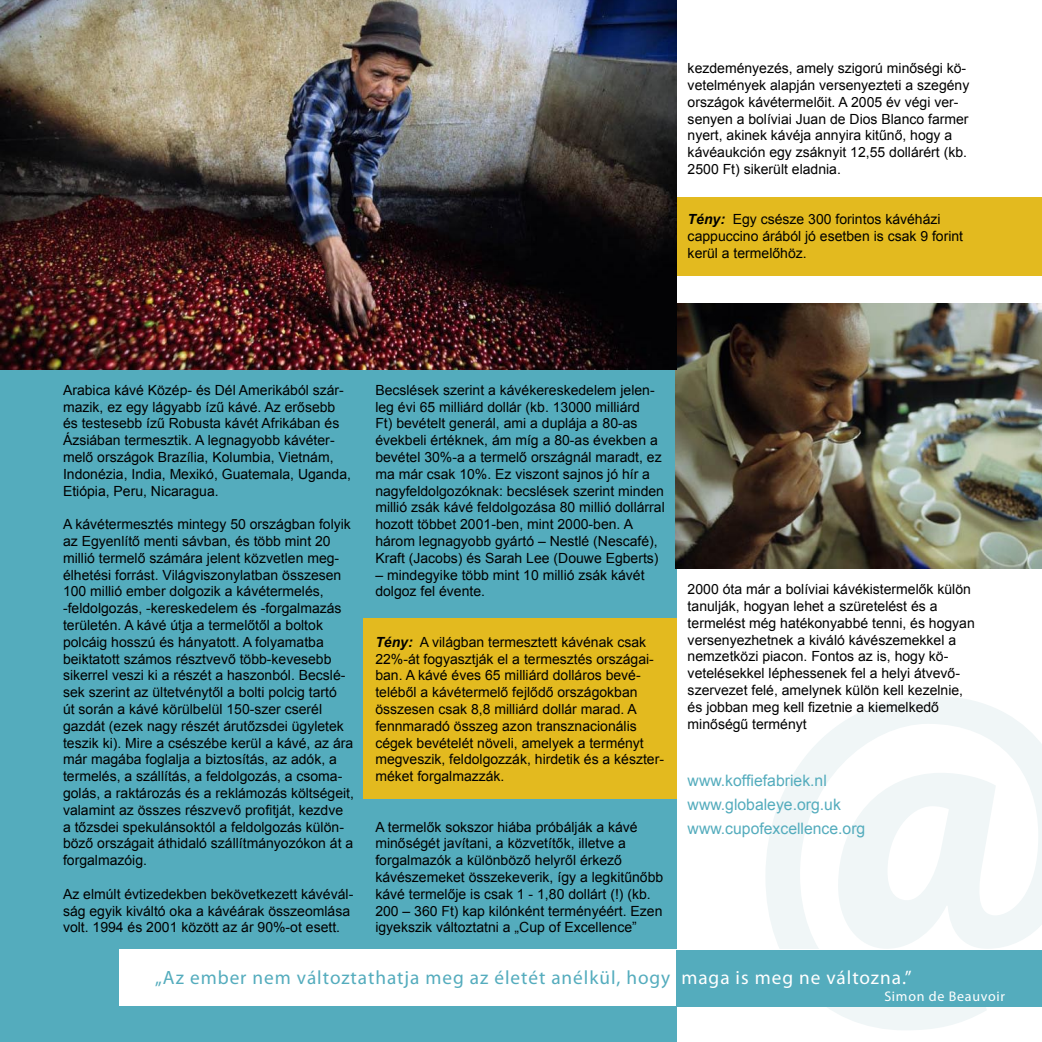
<style>
.page{position:relative;width:1042px;height:1042px;background:#fff}
.page>*{position:absolute;margin:0;border:0;box-sizing:border-box;transform-origin:0 0}
.t1{font:388.5px "Hobo Std";color:#f0f6f7}
.t2{font:19.25px "Myriad Pro";letter-spacing:.05em;color:#54acbd}
.t3{font:15.75px/23.8px "Arial";color:#54acbd}
.t4{font:14px/16.8px "Arial";color:#000}
.t5{font:14px "Myriad Pro";letter-spacing:.05em;color:#fff}
.s1{font-weight:700;font-style:italic}
.s2{color:#fff}
</style>
<div class="page">
<div style="left:0;top:0;width:676px;height:1042px;background:#54acbd"></div>
<div style="left:676px;top:197px;width:366px;height:79px;background:#e3ba1f"></div>
<div style="left:363px;top:618px;width:313px;height:181px;background:#e3ba1f"></div>
<img style="left:675px;top:304px;width:367px;height:264px">
<img style="left:0;top:0;width:676px;height:370px">
<div style="left:119px;top:949px;width:914px;height:57px;background:#fff"></div>
<div style="left:676px;top:950px;width:366px;height:57px;background:#54acbd"></div>
<p class="t4" style="left:687px;top:60px;width:283px">kezdeményezés, amely szigorú minőségi kö&shy;vetelmények alapján versenyezteti a szegény országok kávétermelőit. A 2005 év végi ver&shy;senyen a bolíviai Juan de Dios Blanco farmer nyert, akinek kávéja annyira kitűnő, hogy a kávéaukción egy zsáknyit 12,55 dollárért (kb.<br>2500 Ft) sikerült eladnia.</p>
<p class="t4" style="left:687px;top:211px;width:277px"><span class="s1">Tény:</span> Egy csésze 300 forintos kávéházi cappuccino árából jó esetben is csak 9 forint kerül a termelőhöz.</p>
<p class="t4" style="left:63px;top:381px;width:289px">Arabica kávé Közép- és Dél Amerikából szár&shy;mazik, ez egy lágyabb ízű kávé. Az erősebb és testesebb ízű Robusta kávét Afrikában és Ázsiában termesztik. A legnagyobb kávéter&shy;melő országok Brazília, Kolumbia, Vietnám, Indonézia, India, Mexikó, Guatemala, Uganda, Etiópia, Peru, Nicaragua.</p>
<p class="t4" style="left:63px;top:516px;width:293px">A kávétermesztés mintegy 50 országban folyik az Egyenlítő menti sávban, és több mint 20 millió termelő számára jelent közvetlen meg&shy;élhetési forrást. Világviszonylatban összesen 100 millió ember dolgozik a kávétermelés, -feldolgozás, -kereskedelem és -forgalmazás területén. A kávé útja a termelőtől a boltok polcáig hosszú és hányatott. A folyamatba beiktatott számos résztvevő több-kevesebb sikerrel veszi ki a részét a haszonból. Becslé&shy;sek szerint az ültetvénytől a bolti polcig tartó<br>út során a kávé körülbelül 150-szer cserél gazdát (ezek nagy részét árutőzsdei ügyletek teszik ki). Mire a csészébe kerül a kávé, az ára már magába foglalja a biztosítás, az adók, a termelés, a szállítás, a feldolgozás, a csoma&shy;golás, a raktározás és a reklámozás költségeit, valamint az összes részvevő profitját, kezdve a tőzsdei spekulánsoktól a feldolgozás külön&shy;böző országait áthidaló szállítmányozókon át a forgalmazóig.</p>
<p class="t4" style="left:63px;top:885px;width:292px">Az elmúlt évtizedekben bekövetkezett kávévál&shy;ság egyik kiváltó oka a kávéárak összeomlása volt. 1994 és 2001 között az ár 90%-ot esett.</p>
<p class="t4" style="left:375px;top:381px;width:291px">Becslések szerint a kávékereskedelem jelen&shy;leg évi 65 milliárd dollár (kb. 13000 milliárd<br>Ft) bevételt generál, ami a duplája a 80-as évekbeli értéknek, ám míg a 80-as években a bevétel 30%-a a termelő országnál maradt, ez ma már csak 10%. Ez viszont sajnos jó hír a nagyfeldolgozóknak: becslések szerint minden millió zsák kávé feldolgozása 80 millió dollárral hozott többet 2001-ben, mint 2000-ben. A három legnagyobb gyártó – Nestlé (Nescafé), Kraft (Jacobs) és Sarah Lee (Douwe Egberts)</p>
<p class="t4" style="left:375px;top:566px;width:271px">– mindegyike több mint 10 millió zsák kávét dolgoz fel évente.</p>
<p class="t4" style="left:375px;top:633px;width:290px"><span class="s1">Tény:</span> A világban termesztett kávénak csak 22%-át fogyasztják el a termesztés országai&shy;ban. A kávé éves 65 milliárd dolláros bevé&shy;teléből a kávétermelő fejlődő országokban összesen csak 8,8 milliárd dollár marad. A fennmaradó összeg azon transznacionális cégek bevételét növeli, amelyek a terményt megveszik, feldolgozzák, hirdetik és a készter&shy;méket forgalmazzák.</p>
<p class="t4" style="left:375px;top:818px;width:289px">A termelők sokszor hiába próbálják a kávé minőségét javítani, a közvetítők, illetve a forgalmazók a különböző helyről érkező kávészemeket összekeverik, így a legkitűnőbb kávé termelője is csak 1 - 1,80 dollárt (!) (kb.<br>200 – 360 Ft) kap kilónként terményéért. Ezen igyekszik változtatni a „Cup of Excellence”</p>
<p class="t4" style="left:687px;top:581px;width:289px">2000 óta már a bolíviai kávékistermelők külön tanulják, hogyan lehet a szüretelést és a termelést még hatékonyabbé tenni, és hogyan versenyezhetnek a kiváló kávészemekkel a nemzetközi piacon. Fontos az is, hogy kö&shy;vetelésekkel léphessenek fel a helyi átvevő&shy;szervezet felé, amelynek külön kell kezelnie, és jobban meg kell fizetnie a kiemelkedő minőségű terményt</p>
<h1 class="t1" style="left:747px;top:540px;width:341px">@</h1>
<p class="t3" style="left:687px;top:769px;width:179px">www.koffiefabriek.nl www.globaleye.org.uk www.cupofexcellence.org</p>
<h2 class="t2" style="left:155px;top:967px;width:758px">„Az ember nem változtathatja meg az életét anélkül, hogy <span class="s2">maga is meg ne változna.”</span></h2>
<p class="t5" style="left:884px;top:988px;width:122px">Simon de Beauvoir</p>
</div>
